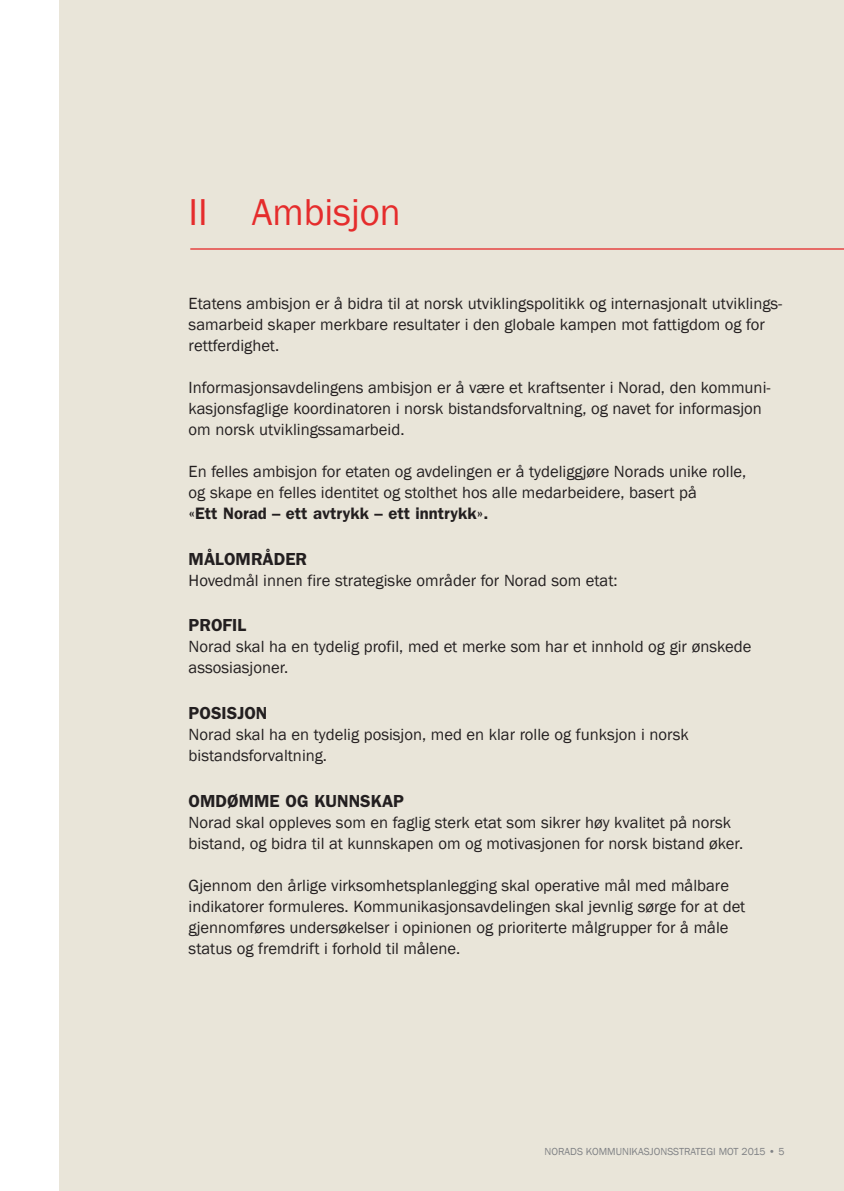
<style>
.page{position:relative;width:844px;height:1191px;background:#fff}
.page>*{position:absolute;margin:0;border:0;box-sizing:border-box;transform-origin:0 0}
.t1{font:38.5px "Franklin Gothic";color:#e52c2c}
.t2{font:600 17.5px "Franklin Gothic";color:#231f20}
.t3{font:16.62px/21px "Franklin Gothic";color:#231f20}
.t4{font:600 16.62px "Franklin Gothic";color:#231f20}
.t5{font:10.5px "Franklin Gothic";color:#808285}
</style>
<div class="page">
<div style="left:60px;top:0;width:783px;height:1191px;background:#e9e5d9"></div>
<hr style="left:190px;top:248px;width:653px;height:2px;background:#e52c2c">
<h1 class="t1" style="left:189px;top:189px;width:7px">II</h1>
<h1 class="t1" style="left:251px;top:189px;width:151px">Ambisjon</h1>
<p class="t3" style="left:189px;top:294px;width:595px">Etatens ambisjon er å bidra til at norsk utviklingspolitikk og internasjonalt utviklings&shy;samarbeid skaper merkbare resultater i den globale kampen mot fattigdom og for rettferdighet.</p>
<p class="t3" style="left:189px;top:378px;width:583px">I nformasjonsavdelingens ambisjon er å være et kraftsenter i Norad, den kommuni&shy;kasjonsfaglige koordinatoren i norsk bistandsforvaltning, og navet for informasjon om norsk utviklingssamarbeid.</p>
<p class="t3" style="left:189px;top:462px;width:559px">En felles ambisjon for etaten og avdelingen er å tydeliggjøre Norads unike rolle, og skape en felles identitet og stolthet hos alle medarbeidere, basert på</p>
<p class="t4" style="left:189px;top:504px;width:301px">«Ett Norad – ett avtrykk – ett inntrykk».</p>
<p class="t2" style="left:189px;top:548px;width:120px">Målområder</p>
<p class="t3" style="left:189px;top:570px;width:430px">Hovedmål innen fire strategiske områder for Norad som etat:</p>
<p class="t2" style="left:189px;top:615px;width:12px">PROF</p>
<p class="t2" style="left:232px;top:615px;width:14px">IL</p>
<p class="t3" style="left:189px;top:637px;width:564px">Norad skal ha en tydelig profil, med et merke som har et innhold og gir ønskede assosiasjoner.</p>
<p class="t2" style="left:189px;top:702px;width:80px">POSISJON</p>
<p class="t3" style="left:189px;top:724px;width:501px">Norad skal ha en tydelig posisjon, med en klar rolle og funksjon i norsk bistandsforvaltning.</p>
<p class="t2" style="left:189px;top:790px;width:205px">OMDØMME OG KUNNSKAP</p>
<p class="t3" style="left:189px;top:812px;width:556px">Norad skal oppleves som en faglig sterk etat som sikrer høy kvalitet på norsk bistand, og bidra til at kunnskapen om og motivasjonen for norsk bistand øker.</p>
<p class="t3" style="left:189px;top:875px;width:558px">Gjennom den årlige virksomhetsplanlegging skal operative mål med målbare indikatorer formuleres. Kommunikasjonsavdelingen skal jevnlig sørge for at det gjennomføres undersøkelser i opinionen og prioriterte målgrupper for å måle status og fremdrift i forhold til målene.</p>
<p class="t5" style="left:544px;top:1145px;width:15px">Norads</p>
<p class="t5" style="left:585px;top:1145px;width:75px">kommunikasjonsstrat</p>
<p class="t5" style="left:700px;top:1145px;width:85px">egi mot 2015 • 5</p>
</div>
